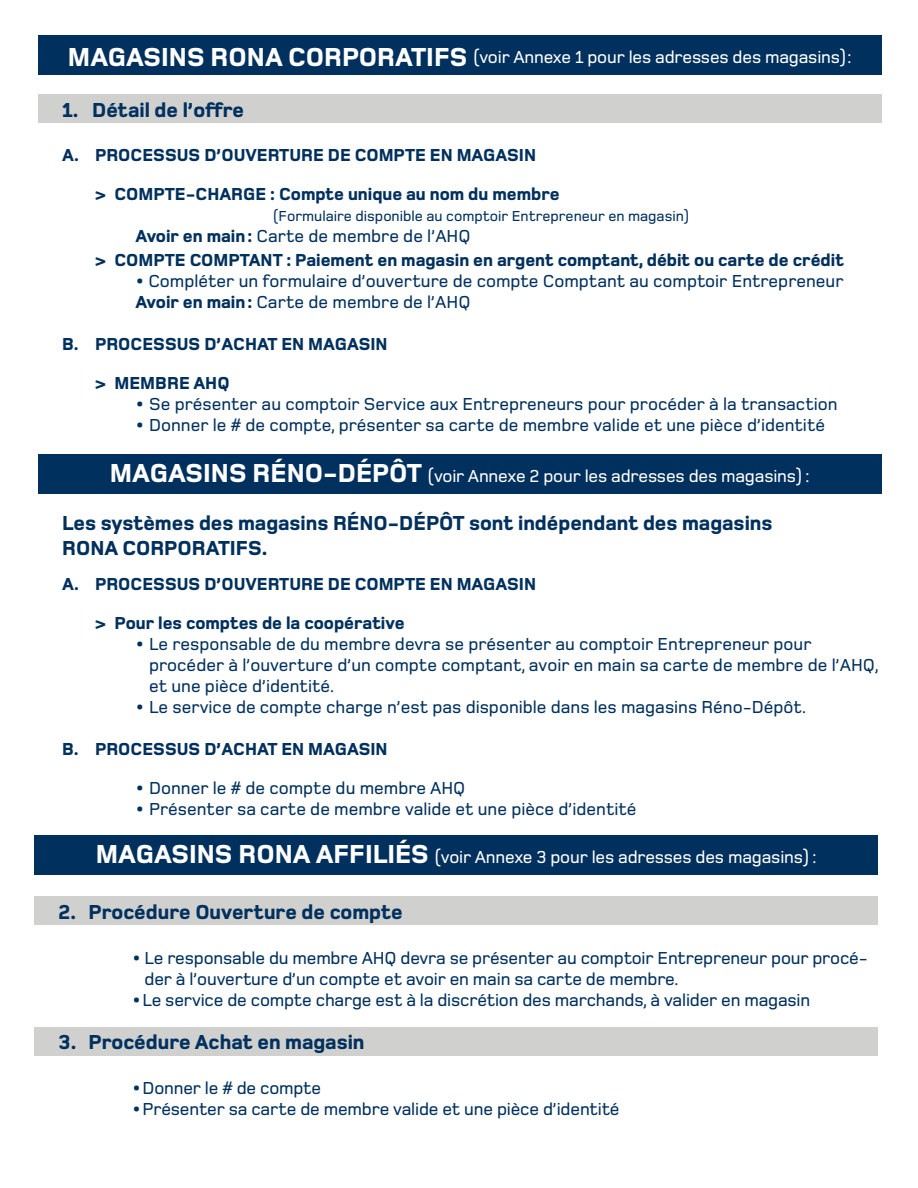
<style>
.page{position:relative;width:918px;height:1188px;background:#fff}
.page>*{position:absolute;margin:0;border:0;box-sizing:border-box;transform-origin:0 0}
.t1{font:800 21px/25.2px "Foundry Monoline";color:#00305d}
.t2{font:500 18px/21px "Foundry Monoline";color:#00305d}
.t3{font:800 18px/39px "Foundry Monoline";color:#00305d}
.t4{font:500 18px "Foundry Monoline";letter-spacing:-.01em;color:#fff}
.t5{font:500 15px "Foundry Monoline";color:#00305d}
.s1{font-weight:800;font-size:27px}
.s2{font-weight:500}
.s3{font-weight:800}
</style>
<div class="page">
<div style="left:38px;top:35px;width:843px;height:40px;background:#00305d"></div>
<div style="left:38px;top:454px;width:843px;height:40px;background:#00305d"></div>
<div style="left:38px;top:94px;width:843px;height:29px;background:#d0d0cf"></div>
<div style="left:35px;top:835px;width:843px;height:40px;background:#00305d"></div>
<div style="left:35px;top:897px;width:843px;height:28px;background:#d0d0cf"></div>
<div style="left:35px;top:1027px;width:843px;height:28px;background:#d0d0cf"></div>
<p class="t4" style="left:68px;top:47px;width:785px"><span class="s1">MAGASINS RONA CORPORATIFS</span> (voir Annexe 1 pour les adresses des magasins):</p>
<p class="t1" style="left:62px;top:97px;width:183px">1. Détail de l’offre</p>
<p class="t3" style="left:95px;top:136px;width:466px;text-indent:-33px">A. PROCESSUS D’OUVERTURE DE COMPTE EN MAGASIN<br>&gt; COMPTE-CHARGE : Compte unique au nom du membre</p>
<p class="t5" style="left:274px;top:208px;width:416px">(Formulaire disponible au comptoir Entrepreneur en magasin)</p>
<p class="t3" style="left:95px;top:225px;width:750px;line-height:24px;text-indent:41px">Avoir en main: <span class="s2">Carte de membre de l’AHQ<br></span>&gt; COMPTE COMPTANT : Paiement en magasin en argent comptant, débit ou carte de crédit</p>
<p class="t2" style="left:136px;top:271px;width:709px"><span class="s3">•</span> Compléter un formulaire d’ouverture de compte Comptant au comptoir Entrepreneur<br><span class="s3">Avoir en main:</span> Carte de membre de l’AHQ</p>
<p class="t3" style="left:95px;top:325px;width:294px;text-indent:-33px">B. PROCESSUS D’ACHAT EN MAGASIN &gt; MEMBRE AHQ</p>
<p class="t2" style="left:136px;top:394px;width:704px"><span class="s3">•</span> Se présenter au comptoir Service aux Entrepreneurs pour procéder à la transaction</p>
<p class="t2" style="left:136px;top:415px;width:691px"><span class="s3">•</span> Donner le # de compte, présenter sa carte de membre valide et une pièce d’identité</p>
<p class="t4" style="left:110px;top:467px;width:701px"><span class="s1">MAGASINS RÉNO-DÉPÔT</span> (voir Annexe 2 pour les adresses des magasins) :</p>
<p class="t1" style="left:62px;top:510px;width:712px">Les systèmes des magasins RÉNO-DÉPÔT sont indépendant des magasins<br>RONA CORPORATIFS.</p>
<p class="t3" style="left:95px;top:565px;width:442px;text-indent:-33px">A. PROCESSUS D’OUVERTURE DE COMPTE EN MAGASIN &gt; Pour les comptes de la coopérative</p>
<p class="t2" style="left:149px;top:634px;width:731px;text-indent:-14px"><span class="s3">•</span> Le responsable de du membre devra se présenter au comptoir Entrepreneur pour procéder à l’ouverture d’un compte comptant, avoir en main sa carte de membre de l’AHQ, et une pièce d’identité.</p>
<p class="t2" style="left:136px;top:697px;width:672px"><span class="s3">•</span> Le service de compte charge n’est pas disponible dans les magasins Réno-Dépôt.</p>
<p class="t3" style="left:62px;top:730px;width:327px">B. PROCESSUS D’ACHAT EN MAGASIN</p>
<p class="t2" style="left:136px;top:778px;width:331px"><span class="s3">•</span> Donner le # de compte du membre AHQ</p>
<p class="t2" style="left:136px;top:799px;width:502px"><span class="s3">•</span> Présenter sa carte de membre valide et une pièce d’identité</p>
<p class="t4" style="left:96px;top:848px;width:722px"><span class="s1">MAGASINS RONA AFFILIÉS</span> (voir Annexe 3 pour les adresses des magasins) :</p>
<p class="t1" style="left:59px;top:899px;width:346px">2. Procédure Ouverture de compte</p>
<p class="t2" style="left:145px;top:947px;width:725px;text-indent:-13px"><span class="s3">•</span> Le responsable du membre AHQ devra se présenter au comptoir Entrepreneur pour procé&shy;der à l’ouverture d’un compte et avoir en main sa carte de membre.</p>
<p class="t2" style="left:132px;top:989px;width:680px"><span class="s3">•</span>Le service de compte charge est à la discrétion des marchands, à valider en magasin</p>
<p class="t1" style="left:59px;top:1029px;width:307px">3. Procédure Achat en magasin</p>
<p class="t2" style="left:132px;top:1077px;width:191px"><span class="s3">•</span>Donner le # de compte</p>
<p class="t2" style="left:132px;top:1098px;width:489px"><span class="s3">•</span>Présenter sa carte de membre valide et une pièce d’identité</p>
</div>
